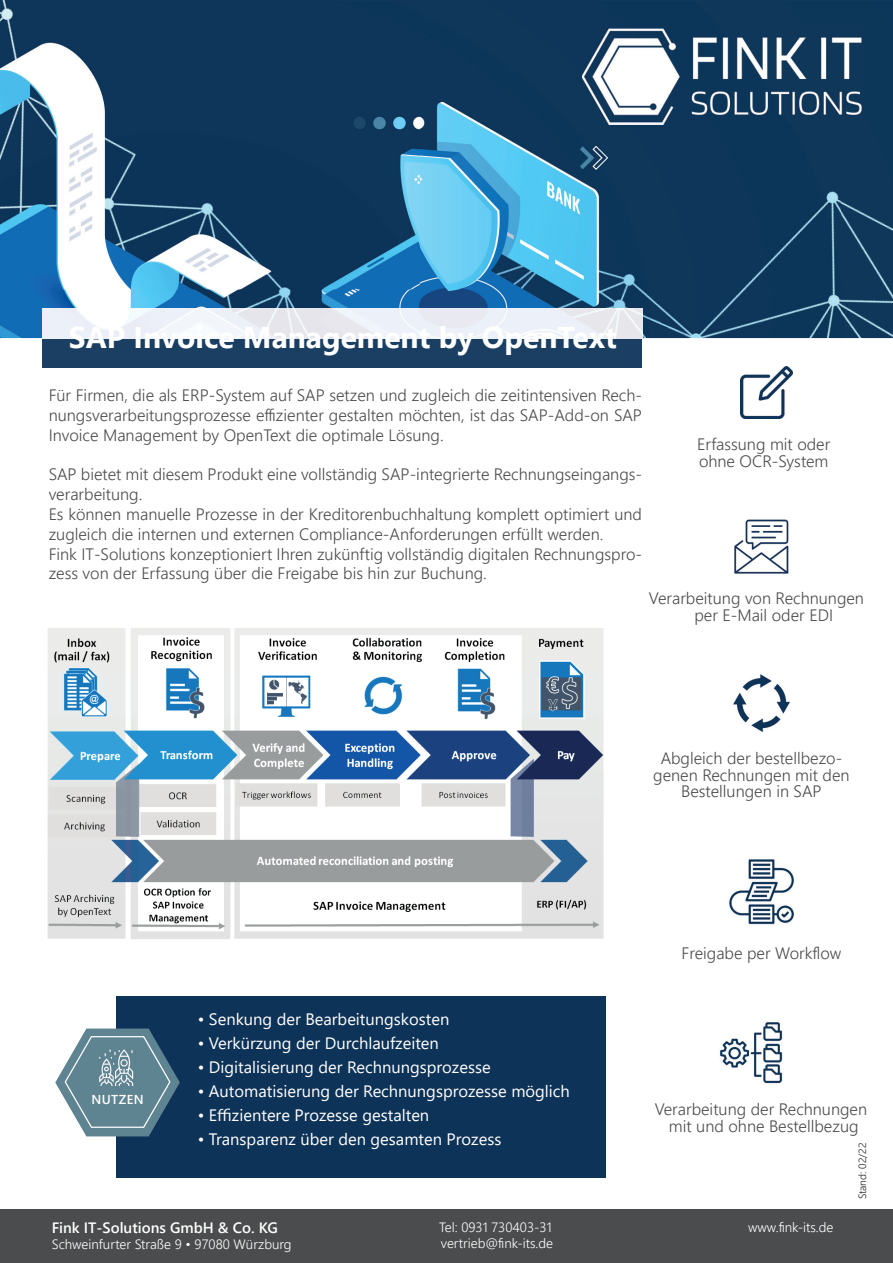
<style>
.page{position:relative;width:893px;height:1263px;background:#fff}
.page>*{position:absolute;margin:0;border:0;box-sizing:border-box;transform-origin:0 0}
.t1{font:700 30px "Segoe UI";color:#fff}
.t2{font:300 16.5px/19.8px "Segoe UI";color:#4b4c4d}
.t3{font:16.5px "Segoe UI";color:#fff}
.t4{font:600 15px "Segoe UI";color:#fff}
.t5{font:300 13.5px/16.4px "Segoe UI";color:#fff}
.t6{font:600 12.9px "Segoe UI";letter-spacing:.03em;color:#fff}
.t7{font:300 10.5px "Segoe UI";color:#231f20}
</style>
<div class="page">
<div style="left:117px;top:996px;width:489px;height:182px;background:#0e3358"></div>
<img style="left:0;top:0;width:420px;height:338px">
<img style="left:420px;top:0;width:210px;height:309px">
<div style="left:630px;top:0;width:263px;height:48px;background:#0d3759"></div>
<div style="left:841px;top:48px;width:52px;height:290px;background:#0e3759"></div>
<div style="left:630px;top:124px;width:211px;height:214px;background:#0e3659"></div>
<div style="left:43px;top:338px;width:599px;height:30px;background:#1b3f63"></div>
<img style="left:43px;top:309px;width:599px;height:29px">
<div style="left:0;top:1209px;width:893px;height:54px;background:#4b4c4d"></div>
<img style="left:583px;top:26px;width:280px;height:98px">
<img style="left:47px;top:628px;width:557px;height:311px">
<img style="left:734px;top:520px;width:54px;height:54px">
<img style="left:729px;top:859px;width:65px;height:66px">
<img style="left:733px;top:675px;width:57px;height:56px">
<svg style="left:55px;top:1028px;width:125px;height:108px"></svg>
<img style="left:99px;top:1049px;width:37px;height:37px">
<img style="left:741px;top:366px;width:52px;height:52px">
<img style="left:720px;top:1022px;width:63px;height:62px">
<h1 class="t1" style="left:69px;top:309px;width:549px">SAP Invoice Management by OpenText</h1>
<p class="t2" style="left:49px;top:384px;width:595px;text-align:justify">Für Firmen, die als ERP-System auf SAP setzen und zugleich die zeitintensiven Rech&shy;nungsverarbeitungsprozesse effizienter gestalten möchten, ist das SAP-Add-on SAP Invoice Management by OpenText die optimale Lösung.</p>
<p class="t2" style="left:49px;top:463px;width:595px">SAP bietet mit diesem Produkt eine vollständig SAP-integrierte Rechnungseingangs&shy;verarbeitung.<br>Es können manuelle Prozesse in der Kreditorenbuchhaltung komplett optimiert und zugleich die internen und externen Compliance-Anforderungen erfüllt werden.<br>Fink IT-Solutions konzeptioniert Ihren zukünftig vollständig digitalen Rechnungspro&shy;zess von der Erfassung über die Freigabe bis hin zur Buchung.</p>
<p class="t2" style="left:697px;top:435px;width:135px;line-height:16.5px">Erfassung mit oder ohne OCR-System</p>
<p class="t2" style="left:694px;top:589px;width:171px;line-height:16.5px;text-indent:-45px">Verarbeitung von Rechnungen per E-Mail oder EDI</p>
<p class="t2" style="left:653px;top:749px;width:198px;line-height:16.5px;text-align:center">Abgleich der bestellbezo&shy;genen Rechnungen mit den<br>Bestellungen in SAP</p>
<p class="t6" style="left:91px;top:1088px;width:54px">NUTZEN</p>
<p class="t3" style="left:198px;top:1004px;width:253px">• Senkung der Bearbeitungskosten</p>
<p class="t3" style="left:198px;top:1028px;width:243px">• Verkürzung der Durchlaufzeiten</p>
<p class="t3" style="left:198px;top:1052px;width:294px">• Digitalisierung der Rechnungsprozesse</p>
<p class="t3" style="left:198px;top:1076px;width:374px">• Automatisierung der Rechnungsprozesse möglich</p>
<p class="t3" style="left:198px;top:1100px;width:233px">• Effizientere Prozesse gestalten</p>
<p class="t3" style="left:198px;top:1124px;width:305px">• Transparenz über den gesamten Prozess</p>
<p class="t2" style="left:681px;top:941px;width:162px">Freigabe per Workflow</p>
<p class="t2" style="left:655px;top:1099px;width:214px;line-height:16.5px;text-align:center">Verarbeitung der Rechnungen mit und ohne Bestellbezug</p>
<p class="t7" style="left:852px;top:1199px;width:58px;rotate:-90deg">Stand: 02/22</p>
<p class="t4" style="left:52px;top:1214px;width:228px">Fink IT-Solutions GmbH &amp; Co. KG</p>
<p class="t5" style="left:748px;top:1218px;width:87px">www.fink-its.de</p>
<p class="t5" style="left:52px;top:1235px;width:241px">Schweinfurter Straße 9 • 97080 Würzburg</p>
<p class="t5" style="left:439px;top:1218px;width:116px">Tel: 0931 730403-31 vertrieb@fink-its.de</p>
</div>
